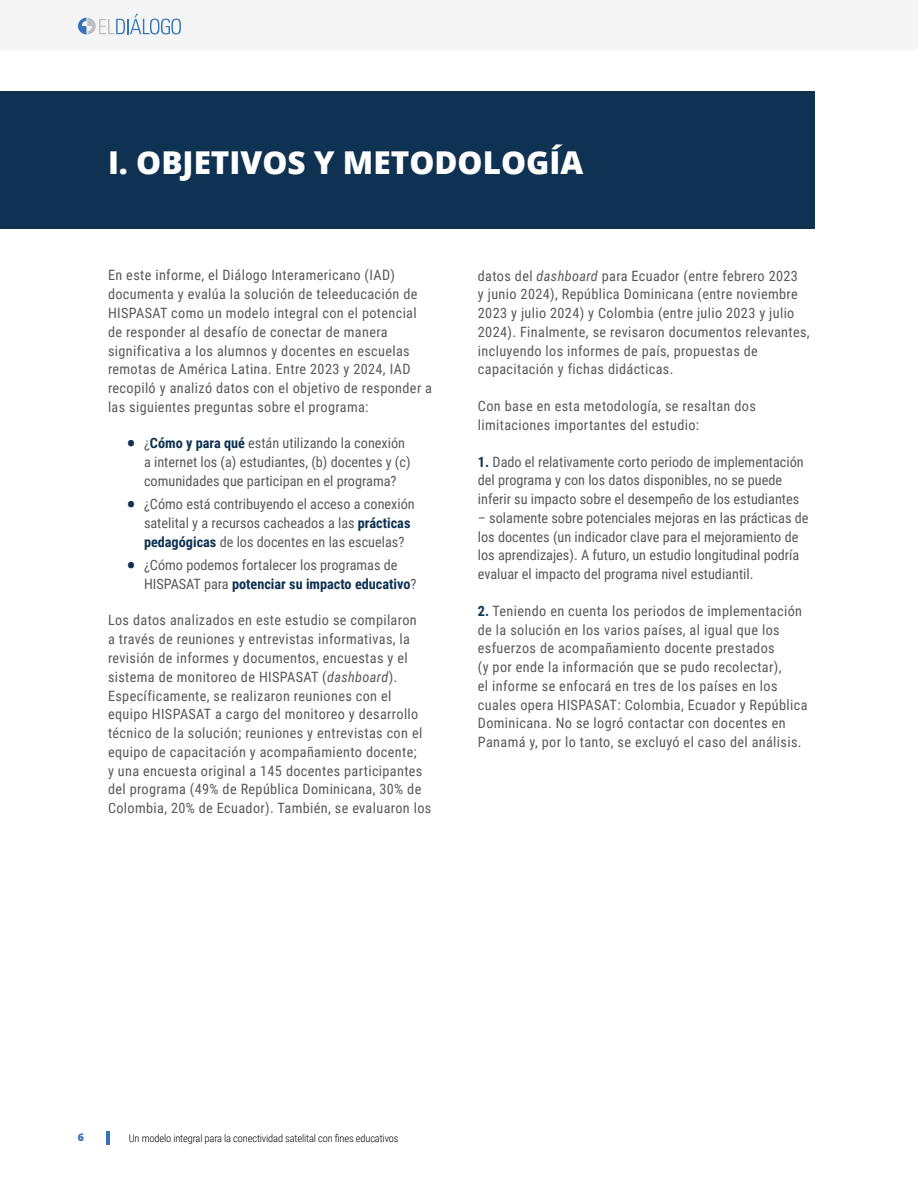
<style>
.page{position:relative;width:918px;height:1188px;background:#fff}
.page>*{position:absolute;margin:0;border:0;box-sizing:border-box;transform-origin:0 0}
.t1{font:800 31.5px "Open Sans";color:#fff}
.t2{font:14.25px/18.8px "Roboto Condensed";letter-spacing:.025em;color:#58595b}
.t3{font:14.25px/18.8px "Roboto Condensed";color:#58595b}
.t4{font:300 10.5px "Roboto Condensed";letter-spacing:-.015em;color:#000}
.t5{font:800 10.5px "Open Sans";color:#3674ba}
.s1{font-size:30px;color:#0f3252}
.s2{font-weight:700;color:#0f3252}
.s3{font-style:italic}
</style>
<div class="page">
<div style="left:0;top:0;width:918px;height:50px;background:#f5f5f5"></div>
<hr style="left:106px;top:1131px;width:3px;height:14px;background:#3674ba">
<svg style="left:78px;top:14px;width:103px;height:21px"></svg>
<div style="left:0;top:91px;width:815px;height:138px;background:#0f3252"></div>
<h1 class="t1" style="left:108px;top:138px;width:477px">I. OBJETIVOS Y METODOLOGÍA</h1>
<p class="t2" style="left:108px;top:266px;width:326px">En este informe, el Diálogo Interamericano (IAD) documenta y evalúa la solución de teleeducación de HISPASAT como un modelo integral con el potencial de responder al desafío de conectar de manera significativa a los alumnos y docentes en escuelas remotas de América Latina. Entre 2023 y 2024, IAD recopiló y analizó datos con el objetivo de responder a las siguientes preguntas sobre el programa:</p>
<p class="t3" style="left:144px;top:434px;width:268px;text-indent:-18px"><span class="s1">•</span> ¿<span class="s2">Cómo y para qué</span> están utilizando la conexión a internet los (a) estudiantes, (b) docentes y (c) comunidades que participan en el programa?</p>
<p class="t3" style="left:144px;top:494px;width:272px;text-indent:-18px"><span class="s1">•</span> ¿Cómo está contribuyendo el acceso a conexión satelital y a recursos cacheados a las <span class="s2">prácticas pedagógicas</span> de los docentes en las escuelas?</p>
<p class="t3" style="left:144px;top:555px;width:274px;text-indent:-18px"><span class="s1">•</span> ¿Cómo podemos fortalecer los programas de<br>HISPASAT para <span class="s2">potenciar su impacto educativo</span>?</p>
<p class="t2" style="left:108px;top:611px;width:325px">Los datos analizados en este estudio se compilaron<br>a través de reuniones y entrevistas informativas, la revisión de informes y documentos, encuestas y el sistema de monitoreo de HISPASAT (<span class="s3">dashboard</span>).<br>Específicamente, se realizaron reuniones con el equipo HISPASAT a cargo del monitoreo y desarrollo técnico de la solución; reuniones y entrevistas con el equipo de capacitación y acompañamiento docente;<br>y una encuesta original a 145 docentes participantes del programa (49% de República Dominicana, 30% de Colombia, 20% de Ecuador). También, se evaluaron los</p>
<p class="t2" style="left:478px;top:266px;width:333px">datos del <span class="s3">dashboard</span> para Ecuador (entre febrero 2023<br>y junio 2024), República Dominicana (entre noviembre 2023 y julio 2024) y Colombia (entre julio 2023 y julio 2024). Finalmente, se revisaron documentos relevantes, incluyendo los informes de país, propuestas de capacitación y fichas didácticas.</p>
<p class="t2" style="left:478px;top:396px;width:279px">Con base en esta metodología, se resaltan dos limitaciones importantes del estudio:</p>
<p class="t3" style="left:478px;top:452px;width:327px"><span class="s2">1.</span> Dado el relativamente corto periodo de implementación del programa y con los datos disponibles, no se puede inferir su impacto sobre el desempeño de los estudiantes</p>
<p class="t3" style="left:478px;top:508px;width:332px">– solamente sobre potenciales mejoras en las prácticas de los docentes (un indicador clave para el mejoramiento de los aprendizajes). A futuro, un estudio longitudinal podría evaluar el impacto del programa nivel estudiantil.</p>
<p class="t2" style="left:478px;top:601px;width:331px"><span class="s2">2.</span> Teniendo en cuenta los periodos de implementación de la solución en los varios países, al igual que los esfuerzos de acompañamiento docente prestados<br>(y por ende la información que se pudo recolectar),<br>el informe se enfocará en tres de los países en los cuales opera HISPASAT: Colombia, Ecuador y República Dominicana. No se logró contactar con docentes en Panamá y, por lo tanto, se excluyó el caso del análisis.</p>
<p class="t5" style="left:78px;top:1129px;width:8px">6</p>
<p class="t4" style="left:129px;top:1131px;width:271px">Un modelo integral para la conectividad satelital con fines educativos</p>
</div>
